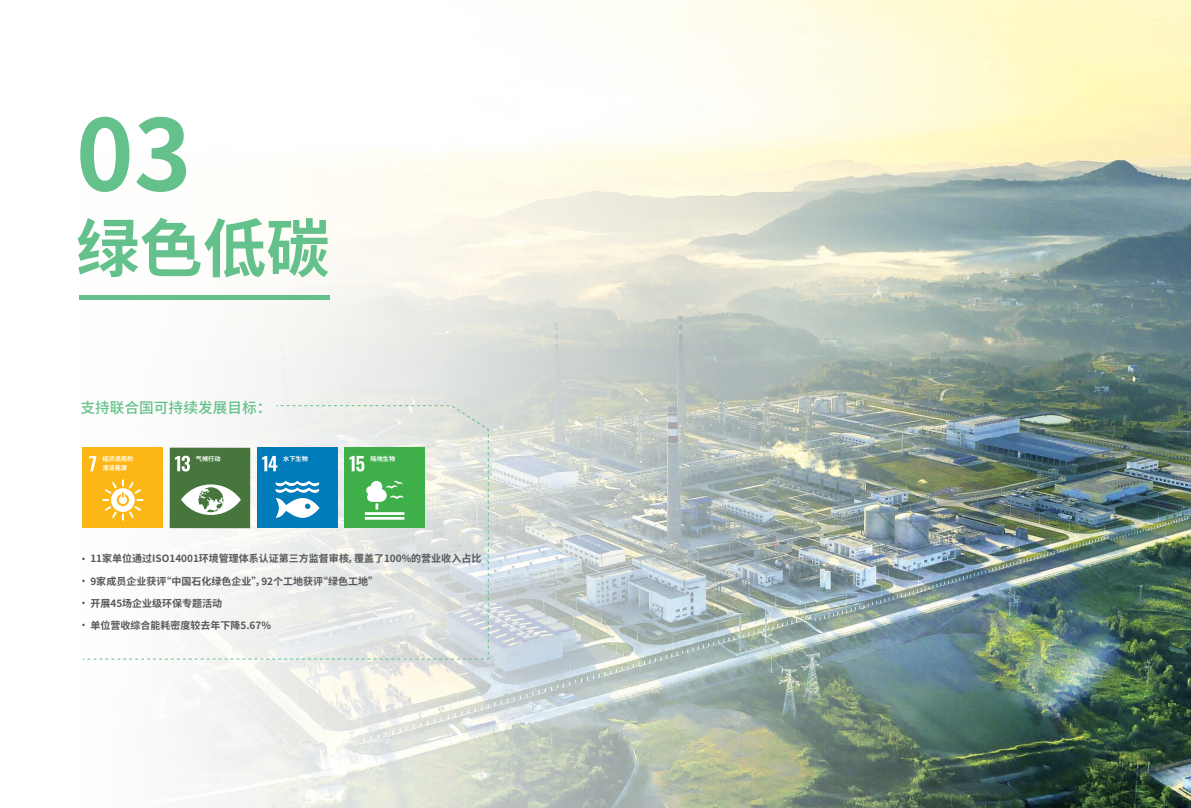
<style>
.page{position:relative;width:1191px;height:808px;background:#fff}
.page>*{position:absolute;margin:0;border:0;box-sizing:border-box;transform-origin:0 0}
.t1{font:700 98px "Source Han Sans CN";color:#65c18b}
.t2{font:700 63.4px "Source Han Sans CN";color:#65c18b}
.t3{font:500 14.7px "Source Han Sans CN";color:#65c18b}
.t4{font:700 10px "Source Han Sans CN";color:#57585a}
.t5{font:700 6.2px/9px "Source Han Sans CN";color:#fff}
</style>
<div class="page">
<img style="left:186px;top:0;width:1005px;height:808px">
<div style="left:79px;top:295px;width:250px;height:5px;background:#65c18b"></div>
<svg style="left:82px;top:405px;width:407px;height:255px"></svg>
<p class="t1" style="left:76px;top:99px;width:117px">03</p>
<p class="t2" style="left:76px;top:213px;width:255px">绿色低碳</p>
<p class="t3" style="left:81px;top:399px;width:192px">支持联合国可持续发展目标：</p>
<p class="t5" style="left:102px;top:454px;width:32px">经济适用的清洁能源</p>
<p class="t5" style="left:196px;top:455px;width:26px">气候行动</p>
<p class="t5" style="left:283px;top:455px;width:26px">水下生物</p>
<p class="t5" style="left:370px;top:455px;width:26px">陆地生物</p>
<p class="t4" style="left:90px;top:553px;width:392px">11家单位通过ISO14001环境管理体系认证第三方监督审核，覆盖了100%的营业收入占比</p>
<p class="t4" style="left:90px;top:575px;width:289px">9家成员企业获评“中国石化绿色企业”，92个工地获评“绿色工地”</p>
<p class="t4" style="left:90px;top:598px;width:133px">开展45场企业级环保专题活动</p>
<p class="t4" style="left:90px;top:620px;width:182px">单位营收综合能耗密度较去年下降5.67%</p>
</div>
